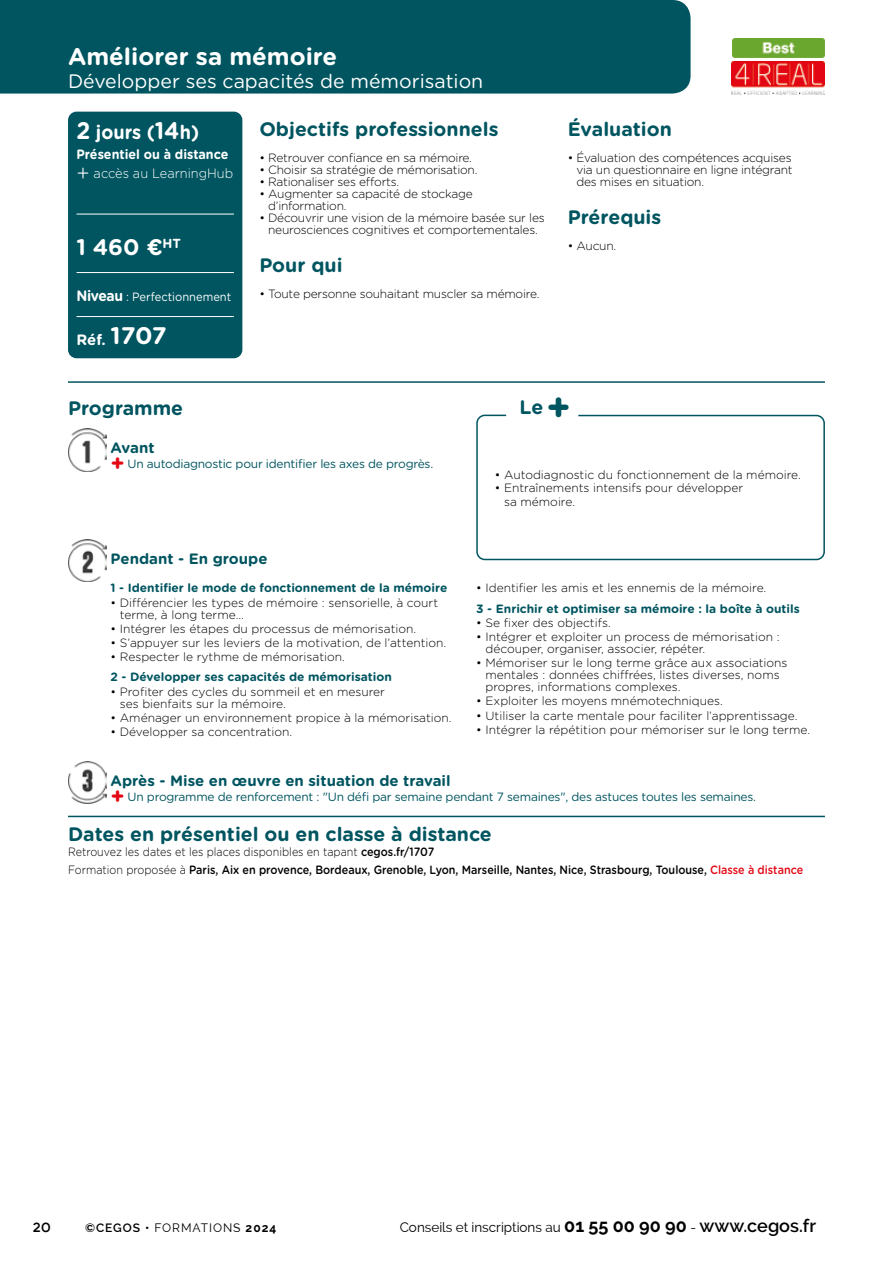
<style>
.page{position:relative;width:893px;height:1263px;background:#fff}
.page>*{position:absolute;margin:0;border:0;box-sizing:border-box;transform-origin:0 0}
.t1{font:700 24px "Gotham Rounded";color:#fff}
.t2{font:700 22.5px "Gotham Rounded";color:#fff}
.t3{font:700 19.5px "Gotham Rounded";color:#005560}
.t4{font:19.5px "Gotham Rounded";color:#fff}
.t5{font:700 19.5px "Gotham Rounded";color:#fff;scale:.93 1}
.t6{font:700 15px "Gotham Rounded";color:#005560}
.t7{font:700 15px "Gotham Rounded";color:#fff}
.t8{font:13.5px "Raleway";color:#000}
.t9{font:700 13.5px/19.5px "Gotham Rounded";color:#fff;scale:.93 1}
.t10{font:500 13.5px "Ryker";color:#000}
.t11{font:300 12px/12px "Gotham Rounded";color:#000}
.t12{font:300 12px/12px "Gotham Rounded";letter-spacing:-.02em;color:#000}
.t13{font:500 12px/17.7px "Gotham Rounded";color:#000;scale:.9 1}
.t14{font:12px "Gotham Rounded";letter-spacing:-.02em;color:#005560}
.t15{font:700 12px "Gotham Rounded";color:#005560}
.t16{font:12px "Gotham Rounded";color:#fff;scale:.93 1}
.t17{font:12px "Raleway";letter-spacing:.08em;color:#000}
.s1{font-size:24px}
.s2{font-weight:300;font-size:22.5px}
.s3{font-weight:300}
.s4{font-weight:700;font-size:15px}
.s5{font-weight:700;font-size:22.5px;color:#e30613}
.s6{font-size:39px}
.s7{color:#e30613}
.s8{font-weight:600}
.s9{font-weight:700}
.s10{font-weight:700;font-size:18px}
.s11{font-weight:600;font-size:18px}
</style>
<div class="page">
<div style="left:68px;top:112px;width:174px;height:246px;background:#005560;border-radius:9px"></div>
<hr style="left:77px;top:214px;width:157px;height:1px;background:#fff">
<hr style="left:77px;top:272px;width:157px;height:1px;background:#fff">
<hr style="left:77px;top:316px;width:157px;height:1px;background:#fff">
<img style="left:731px;top:62px;width:94px;height:32px">
<div style="left:0;top:0;width:691px;height:94px;background:#005560"></div>
<hr style="left:68px;top:381px;width:757px;height:2px;background:#005560">
<div style="left:476px;top:415px;width:349px;height:145px;border:2px solid #005560;border-radius:8px"></div>
<img style="left:68px;top:429px;width:38px;height:42px">
<img style="left:68px;top:539px;width:38px;height:42px">
<img style="left:68px;top:761px;width:38px;height:43px">
<img style="left:732px;top:38px;width:92px;height:19px">
<hr style="left:68px;top:816px;width:757px;height:1px;background:#005560">
<h1 class="t1" style="left:68px;top:39px;width:271px">Améliorer sa mémoire</h1>
<h3 class="t4" style="left:68px;top:68px;width:417px">Développer ses capacités de mémorisation</h3>
<h3 class="t5" style="left:77px;top:118px;width:133px"><span class="s1">2</span> jours (<span class="s1">14</span>h)</h3>
<p class="t9" style="left:77px;top:144px;width:170px">Présentiel ou à distance <span class="s2">+</span> <span class="s3">accès au LearningHub</span></p>
<h2 class="t2" style="left:77px;top:231px;width:106px">1 460 €<sup>HT</sup></h2>
<p class="t16" style="left:77px;top:289px;width:168px"><span class="s4">Niveau</span> : Perfectionnement</p>
<p class="t7" style="left:77px;top:328px;width:92px">Réf. <span class="s1">1707</span></p>
<h3 class="t3" style="left:259px;top:115px;width:241px">Objectifs professionnels</h3>
<p class="t12" style="left:259px;top:151px;width:214px">• Retrouver confiance en sa mémoire.</p>
<p class="t12" style="left:259px;top:163px;width:220px">• Choisir sa stratégie de mémorisation.</p>
<p class="t12" style="left:259px;top:175px;width:141px">• Rationaliser ses efforts.</p>
<p class="t12" style="left:268px;top:187px;width:206px;text-indent:-9px">• Augmenter sa capacité de stockage d’information.</p>
<p class="t12" style="left:259px;top:211px;width:287px;text-align:center">• Découvrir une vision de la mémoire basée sur les neurosciences cognitives et comportementales.</p>
<h3 class="t3" style="left:259px;top:251px;width:85px">Pour qui</h3>
<p class="t12" style="left:259px;top:287px;width:282px">• Toute personne souhaitant muscler sa mémoire.</p>
<h3 class="t3" style="left:568px;top:115px;width:106px">Évaluation</h3>
<p class="t11" style="left:576px;top:151px;width:218px;text-align:justify;text-indent:-9px">• Évaluation des compétences acquises via un questionnaire en ligne intégrant des mises en situation.</p>
<h3 class="t3" style="left:568px;top:203px;width:95px">Prérequis</h3>
<p class="t11" style="left:568px;top:239px;width:50px">• Aucun.</p>
<h3 class="t3" style="left:68px;top:393px;width:117px">Programme</h3>
<p class="t6" style="left:111px;top:437px;width:45px">Avant</p>
<p class="t14" style="left:111px;top:456px;width:324px"><span class="s5">+</span> Un autodiagnostic pour identifier les axes de progrès.</p>
<p class="t6" style="left:111px;top:547px;width:158px">Pendant - En groupe</p>
<p class="t15" style="left:111px;top:579px;width:338px">1 - Identifier le mode de fonctionnement de la mémoire</p>
<p class="t11" style="left:120px;top:596px;width:320px;text-indent:-9px">• Différencier les types de mémoire : sensorielle, à court terme, à long terme…</p>
<p class="t11" style="left:111px;top:622px;width:307px">• Intégrer les étapes du processus de mémorisation.</p>
<p class="t11" style="left:111px;top:636px;width:337px">• S’appuyer sur les leviers de la motivation, de l’attention.</p>
<p class="t11" style="left:111px;top:650px;width:236px">• Respecter le rythme de mémorisation.</p>
<p class="t15" style="left:111px;top:668px;width:283px">2 - Développer ses capacités de mémorisation</p>
<p class="t11" style="left:120px;top:685px;width:267px;text-indent:-9px">• Profiter des cycles du sommeil et en mesurer ses bienfaits sur la mémoire.</p>
<p class="t11" style="left:111px;top:711px;width:343px">• Aménager un environnement propice à la mémorisation.</p>
<p class="t11" style="left:111px;top:725px;width:183px">• Développer sa concentration.</p>
<h3 class="t3" style="left:520px;top:393px;width:53px">Le<span class="s6">+</span></h3>
<p class="t11" style="left:495px;top:468px;width:308px">• Autodiagnostic du fonctionnement de la mémoire.</p>
<p class="t11" style="left:504px;top:481px;width:241px;line-height:13.5px;text-indent:-9px">• Entraînements intensifs pour développer sa mémoire.</p>
<p class="t11" style="left:476px;top:582px;width:292px">• Identifier les amis et les ennemis de la mémoire.</p>
<p class="t15" style="left:476px;top:600px;width:325px">3 - Enrichir et optimiser sa mémoire : la boîte à outils</p>
<p class="t11" style="left:476px;top:616px;width:136px">• Se fixer des objectifs.</p>
<p class="t11" style="left:485px;top:630px;width:296px;text-indent:-9px">• Intégrer et exploiter un process de mémorisation : découper, organiser, associer, répéter.</p>
<p class="t11" style="left:485px;top:656px;width:304px;text-indent:-9px">• Mémoriser sur le long terme grâce aux associations mentales : données chiffrées, listes diverses, noms propres, informations complexes.</p>
<p class="t11" style="left:476px;top:695px;width:248px">• Exploiter les moyens mnémotechniques.</p>
<p class="t11" style="left:476px;top:709px;width:323px">• Utiliser la carte mentale pour faciliter l’apprentissage.</p>
<p class="t11" style="left:476px;top:723px;width:335px">• Intégrer la répétition pour mémoriser sur le long terme.</p>
<p class="t6" style="left:111px;top:770px;width:341px">Après - Mise en œuvre en situation de travail</p>
<p class="t14" style="left:111px;top:788px;width:647px"><span class="s5">+</span> Un programme de renforcement : "Un défi par semaine pendant 7 semaines", des astuces toutes les semaines.</p>
<h3 class="t3" style="left:68px;top:819px;width:425px">Dates en présentiel ou en classe à distance</h3>
<p class="t13" style="left:68px;top:842px;width:818px"><span class="s3">Retrouvez les dates et les places disponibles en tapant</span> cegos.fr/1707<br><span class="s3">Formation proposée à</span> Paris, Aix en provence, Bordeaux, Grenoble, Lyon, Marseille, Nantes, Nice, Strasbourg, Toulouse, <span class="s7">Classe à distance</span></p>
<p class="t10" style="left:32px;top:1219px;width:20px">20</p>
<p class="t17" style="left:85px;top:1221px;width:193px"><span class="s8">©CEGOS •</span> FORMATIONS <span class="s9">2024</span></p>
<p class="t8" style="left:400px;top:1219px;width:418px">Conseils et inscriptions au <span class="s10">01 55 00 90 90</span> - <span class="s11">www.cegos.fr</span></p>
</div>
